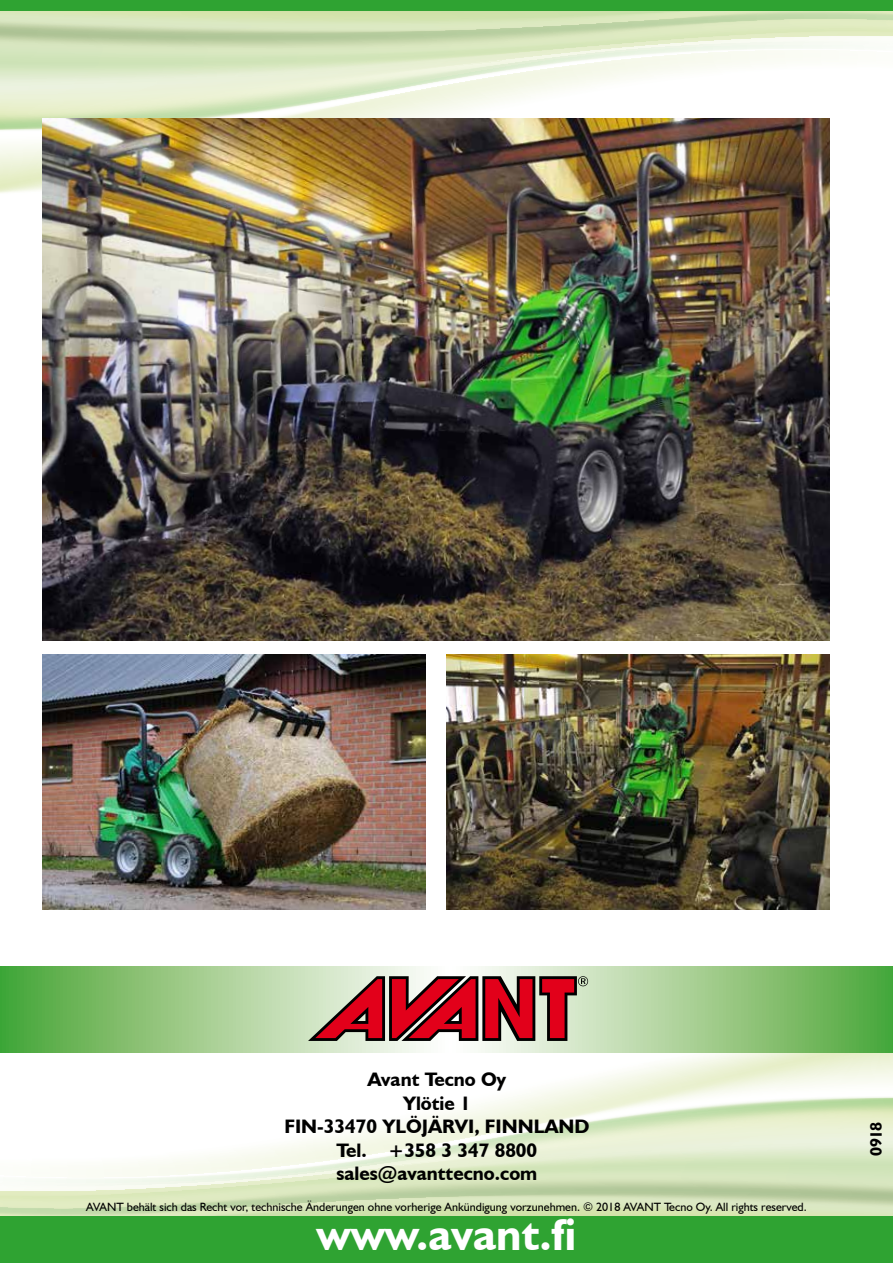
<style>
.page{position:relative;width:893px;height:1263px;background:#fff}
.page>*{position:absolute;margin:0;border:0;box-sizing:border-box;transform-origin:0 0}
.t1{font:700 45px "Humanist 521 BT";color:#fff}
.t2{font:700 19.5px/23.4px "Humanist 521 BT";color:#000;text-align:center}
.t3{font:700 16.5px "Humanist 521 BT";color:#000}
.t4{font:12px "Humanist 521 BT";color:#000}
</style>
<div class="page">
<svg style="left:0;top:1052px;width:893px;height:164px"></svg>
<svg style="left:0;top:11px;width:893px;height:188px"></svg>
<div style="left:0;top:1216px;width:893px;height:47px;background:#2fa332"></div>
<div style="left:0;top:0;width:893px;height:11px;background:#2fa332"></div>
<svg style="left:0;top:966px;width:893px;height:86px;background:#98c987"></svg>
<img style="left:43px;top:655px;width:382px;height:254px">
<img style="left:43px;top:118px;width:786px;height:522px">
<img style="left:446px;top:655px;width:383px;height:254px">
<svg style="left:308px;top:976px;width:280px;height:65px;background:#b05054"></svg>
<h2 class="t2" style="left:284px;top:1068px;width:306px">Avant Tecno Oy<br>Ylötie 1<br>FIN-33470 YLÖJÄRVI, FINNLAND<br>Tel. +358 3 347 8800 sales@avanttecno.com</h2>
<p class="t4" style="left:86px;top:1199px;width:722px">AVANT behält sich das Recht vor, technische Änderungen ohne vorherige Ankündigung vorzunehmen. © 2018 AVANT Tecno Oy. All rights reserved.</p>
<h1 class="t1" style="left:317px;top:1207px;width:261px">www.avant.fi</h1>
<h3 class="t3" style="left:866px;top:1156px;width:36px;rotate:-90deg">0918</h3>
</div>
